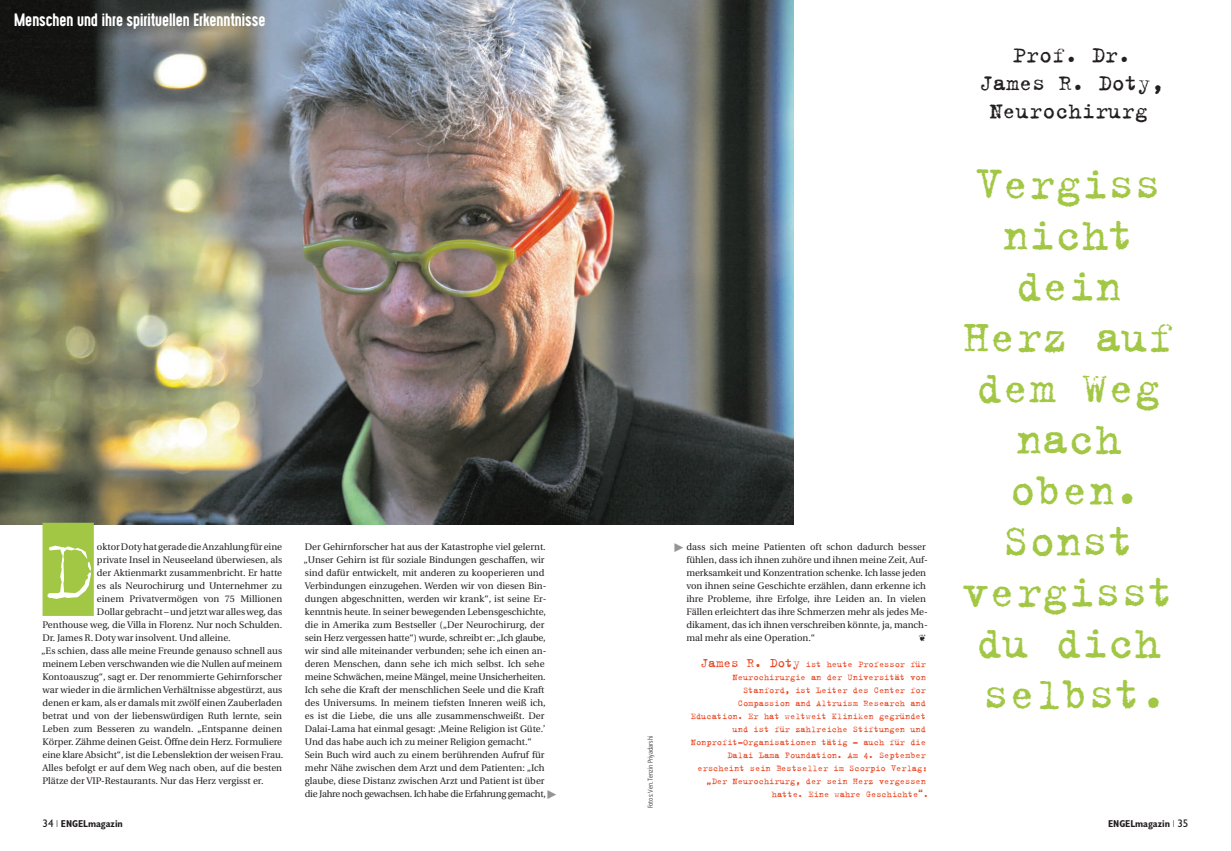
<style>
.page{position:relative;width:1231px;height:851px;background:#fff}
.page>*{position:absolute;margin:0;border:0;box-sizing:border-box;transform-origin:0 0}
.t1{font:93.1px "Trixi Cameron";color:#a2c745}
.t2{font:48px/51px "Trixi Plain";color:#a2c745;text-align:center}
.t3{font:24px/28px "Trixi Plain";color:#231f20;text-align:center}
.t4{font:700 18px "Wask New";color:#fff}
.t5{font:700 condensed 10px "Gill Sans";color:#231f20}
.t6{font:9.5px/13px "Utopia";color:#231f20}
.t7{font:9.5px/13px "Trixi Plain";color:#e74723;text-align:right}
.t8{font:300 condensed 7px "Frutiger LT";color:#231f20}
.s1{font-size:14px}
.s2{font-weight:400;font-stretch:normal;font-size:11px}
.s3{font-weight:300;font-stretch:normal}
</style>
<div class="page">
<img style="left:0;top:0;width:793px;height:524px">
<h3 class="t4" style="left:14px;top:9px;width:253px">Menschen und ihre spirituellen Erkenntnisse</h3>
<h1 class="t1" style="left:43px;top:510px;width:53px">D</h1>
<p class="t6" style="left:97px;top:541px;width:187px">oktor Doty hat gerade die Anzahlung für eine</p>
<p class="t6" style="left:97px;top:554px;width:187px">private Insel in Neuseeland überwiesen, als</p>
<p class="t6" style="left:97px;top:567px;width:187px">der Aktienmarkt zusammenbricht. Er hatte</p>
<p class="t6" style="left:97px;top:580px;width:187px">es als Neurochirurg und Unternehmer zu</p>
<p class="t6" style="left:97px;top:593px;width:187px">einem Privatvermögen von 75 Millionen</p>
<p class="t6" style="left:97px;top:606px;width:187px">Dollar gebracht – und jetzt war alles weg, das</p>
<p class="t6" style="left:43px;top:619px;width:241px">Penthouse weg, die Villa in Florenz. Nur noch Schulden.</p>
<p class="t6" style="left:43px;top:632px;width:189px">Dr. James R. Doty war insolvent. Und alleine.</p>
<p class="t6" style="left:41px;top:645px;width:242px">„Es schien, dass alle meine Freunde genauso schnell aus</p>
<p class="t6" style="left:43px;top:658px;width:241px">meinem Leben verschwanden wie die Nullen auf meinem</p>
<p class="t6" style="left:43px;top:671px;width:241px">Kontoauszug“, sagt er. Der renommierte Gehirnforscher</p>
<p class="t6" style="left:43px;top:684px;width:241px">war wieder in die ärmlichen Verhältnisse abgestürzt, aus</p>
<p class="t6" style="left:43px;top:697px;width:241px">denen er kam, als er damals mit zwölf einen Zauberladen</p>
<p class="t6" style="left:43px;top:710px;width:241px">betrat und von der liebenswürdigen Ruth lernte, sein</p>
<p class="t6" style="left:43px;top:723px;width:241px">Leben zum Besseren zu wandeln. „Entspanne deinen</p>
<p class="t6" style="left:43px;top:736px;width:241px">Körper. Zähme deinen Geist. Öffne dein Herz. Formuliere</p>
<p class="t6" style="left:43px;top:749px;width:242px">eine klare Absicht“, ist die Lebenslektion der weisen Frau.</p>
<p class="t6" style="left:43px;top:762px;width:241px">Alles befolgt er auf dem Weg nach oben, auf die besten</p>
<p class="t6" style="left:43px;top:775px;width:222px">Plätze der VIP-Restaurants. Nur das Herz vergisst er.</p>
<p class="t6" style="left:303px;top:541px;width:244px">Der Gehirnforscher hat aus der Katastrophe viel gelernt. „Unser Gehirn ist für soziale Bindungen geschaffen, wir sind dafür entwickelt, mit anderen zu kooperieren und Verbindungen einzugehen. Werden wir von diesen Bin&shy;dungen abgeschnitten, werden wir krank“, ist seine Er&shy;kenntnis heute. In seiner bewegenden Lebensgeschichte, die in Amerika zum Bestseller („Der Neurochirurg, der sein Herz vergessen hatte“) wurde, schreibt er: „Ich glaube, wir sind alle miteinander verbunden; sehe ich einen an&shy;deren Menschen, dann sehe ich mich selbst. Ich sehe meine Schwächen, meine Mängel, meine Unsicherheiten.<br>Ich sehe die Kraft der menschlichen Seele und die Kraft des Universums. In meinem tiefsten Inneren weiß ich, es ist die Liebe, die uns alle zusammenschweißt. Der Dalai-Lama hat einmal gesagt: ,Meine Religion ist Güte.’ Und das habe auch ich zu meiner Religion gemacht.“ Sein Buch wird auch zu einem berührenden Aufruf für mehr Nähe zwischen dem Arzt und dem Patienten: „Ich glaube, diese Distanz zwischen Arzt und Patient ist über die Jahre noch gewachsen. Ich habe die Erfahrung gemacht,</p>
<p class="t6" style="left:686px;top:540px;width:243px">dass sich meine Patienten oft schon dadurch besser fühlen, dass ich ihnen zuhöre und ihnen meine Zeit, Auf&shy;merksamkeit und Konzentration schenke. Ich lasse jeden von ihnen seine Geschichte erzählen, dann erkenne ich ihre Probleme, ihre Erfolge, ihre Leiden an. In vielen Fällen erleichtert das ihre Schmerzen mehr als jedes Me&shy;dikament, das ich ihnen verschreiben könnte, ja, manch&shy;mal mehr als eine Operation.“</p>
<p class="t7" style="left:690px;top:657px;width:239px"><span class="s1">James R. Doty</span> ist heute Professor für Neurochirurgie an der Universität von Stanford, ist Leiter des Center for<br>Compassion and Altruism Research and Education. Er hat weltweit Kliniken gegründet und ist für zahlreiche Stiftungen und Nonprofit-Organisationen tätig – auch für die Dalai Lama Foundation. Am 4. September erscheint sein Bestseller im Scorpio Verlag: „Der Neurochirurg, der sein Herz vergessen hatte. Eine wahre Geschichte“.</p>
<p class="t8" style="left:647px;top:808px;width:74px;rotate:-90deg">Fotos: Ven. Tenzin Priyadarshi</p>
<h3 class="t3" style="left:979px;top:39px;width:186px">Prof. Dr.<br>James R. Doty,<br>Neurochirurg</h3>
<h2 class="t2" style="left:962px;top:155px;width:213px">Vergiss nicht dein<br>Herz auf dem Weg nach oben.<br>Sonst vergisst du dich selbst.</h2>
<p class="t5" style="left:43px;top:819px;width:82px"><span class="s2">34</span> <span class="s3">I</span> ENGELmagazin</p>
<p class="t5" style="left:1107px;top:819px;width:82px">ENGELmagazin <span class="s3">I</span> <span class="s2">35</span></p>
</div>
